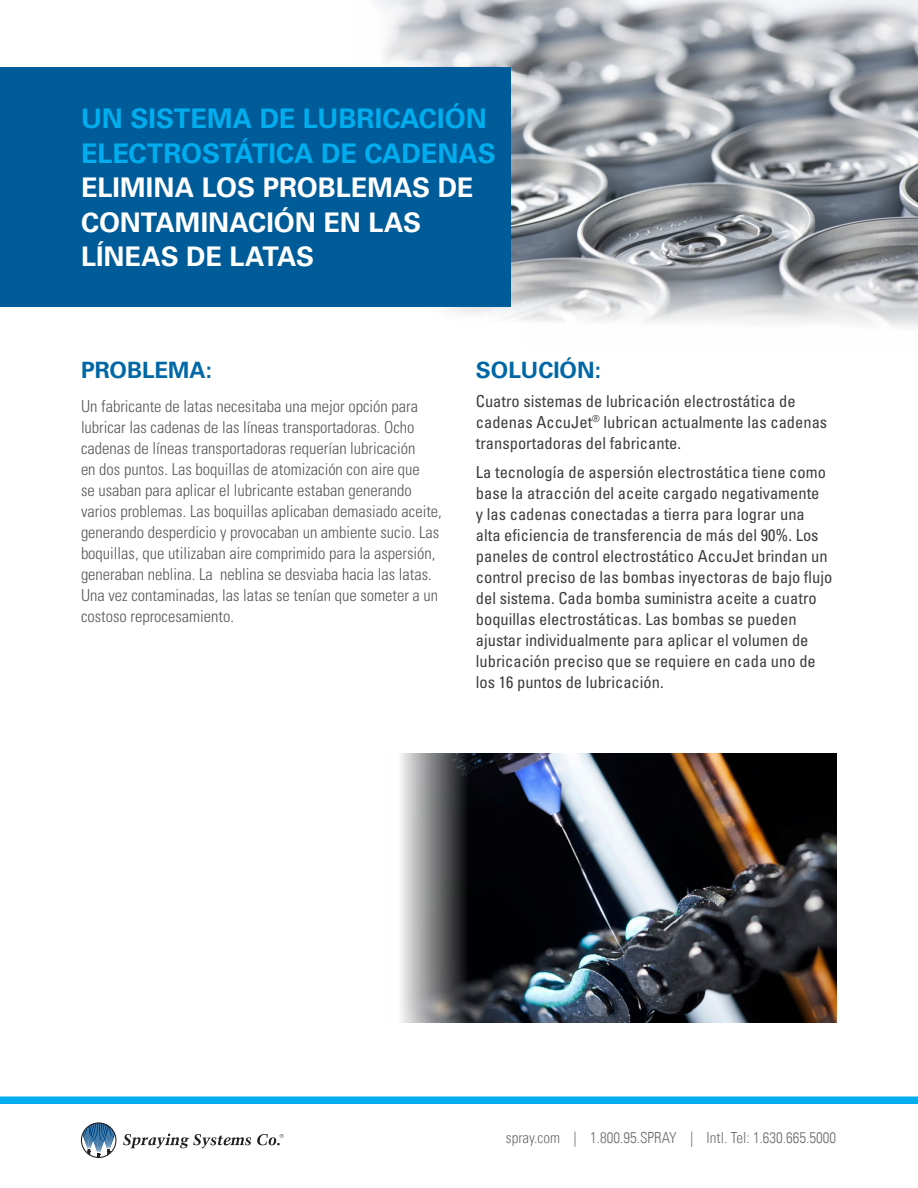
<style>
.page{position:relative;width:918px;height:1188px;background:#fff}
.page>*{position:absolute;margin:0;border:0;box-sizing:border-box;transform-origin:0 0}
.t1{font:700 27px/34.5px "Univers LT Std";color:#fff}
.Paragraph_title{font:700 22.5px "Univers LT Std";color:#0067a5}
.body{font:condensed 16.5px/21px "Univers LT Std";color:#3e3e3f}
.body-2{font:300 condensed 16.5px/21px "Univers LT Std";color:#57585a}
.footer_text{font:300 condensed 15.3px "Univers LT";color:#6c6d70}
.s1{color:#00aeef}
</style>
<div class="page">
<img style="left:352px;top:0;width:566px;height:328px">
<div style="left:0;top:68px;width:511px;height:239px;background:#005c98"></div>
<svg style="left:81px;top:1122px;width:35px;height:36px"></svg>
<svg style="left:123px;top:1134px;width:128px;height:14px"></svg>
<svg style="left:257px;top:1134px;width:27px;height:11px"></svg>
<div style="left:0;top:1096px;width:918px;height:8px;background:#00aeef"></div>
<img style="left:401px;top:754px;width:436px;height:269px">
<p class="t1" style="left:81px;top:102px;width:416px"><span class="s1">UN SISTEMA DE LUBRICACIÓN<br>ELECTROSTÁTICA DE CADENAS<br></span>ELIMINA LOS PROBLEMAS DE<br>CONTAMINACIÓN EN LAS<br>LÍNEAS DE LATAS</p>
<p class="Paragraph_title" style="left:81px;top:357px;width:133px">PROBLEMA:</p>
<p class="body-2" style="left:81px;top:396px;width:362px">Un fabricante de latas necesitaba una mejor opción para lubricar las cadenas de las líneas transportadoras. Ocho cadenas de líneas transportadoras requerían lubricación<br>en dos puntos. Las boquillas de atomización con aire que<br>se usaban para aplicar el lubricante estaban generando varios problemas. Las boquillas aplicaban demasiado aceite, generando desperdicio y provocaban un ambiente sucio. Las boquillas, que utilizaban aire comprimido para la aspersión, generaban neblina. La neblina se desviaba hacia las latas.<br>Una vez contaminadas, las latas se tenían que someter a un costoso reprocesamiento.</p>
<p class="Paragraph_title" style="left:476px;top:357px;width:127px">SOLUCIÓN:</p>
<p class="body" style="left:476px;top:390px;width:353px">Cuatro sistemas de lubricación electrostática de cadenas AccuJet<sup>®</sup> lubrican actualmente las cadenas transportadoras del fabricante.</p>
<p class="body" style="left:476px;top:461px;width:358px">La tecnología de aspersión electrostática tiene como base la atracción del aceite cargado negativamente<br>y las cadenas conectadas a tierra para lograr una alta eficiencia de transferencia de más del 90%. Los paneles de control electrostático AccuJet brindan un control preciso de las bombas inyectoras de bajo flujo del sistema. Cada bomba suministra aceite a cuatro boquillas electrostáticas. Las bombas se pueden ajustar individualmente para aplicar el volumen de lubricación preciso que se requiere en cada uno de los 16 puntos de lubricación.</p>
<p class="footer_text" style="left:506px;top:1128px;width:332px">spray.com | 1.800.95.SPRAY | Intl. Tel: 1.630.665.5000</p>
</div>
